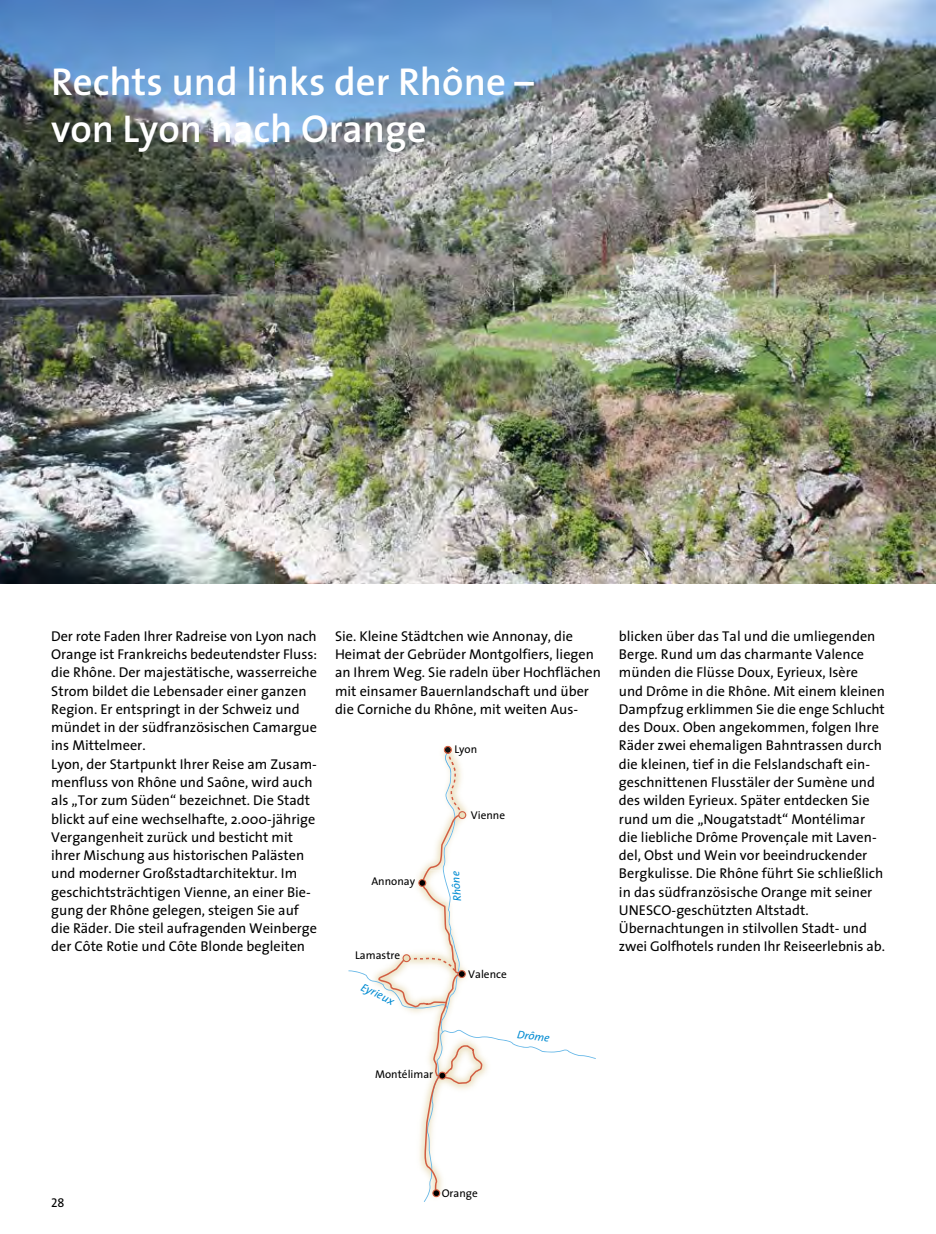
<style>
.page{position:relative;width:936px;height:1234px;background:#fff}
.page>*{position:absolute;margin:0;border:0;box-sizing:border-box;transform-origin:0 0}
.t1{font:600 39px/47.2px "The Sans";color:#fff}
.t2{font:14.25px/18.3px "The Sans";color:#000}
.t3{font:12.75px "The Sans Caps";color:#000}
.t4{font:11.25px "The Sans";color:#000}
.t5{font:italic 11.25px "The Sans";color:#008bd2}
</style>
<div class="page">
<img style="left:281px;top:583px;width:317px;height:1px">
<svg style="left:348px;top:745px;width:248px;height:456px"></svg>
<img style="left:598px;top:583px;width:307px;height:1px">
<img style="left:0;top:0;width:935px;height:583px">
<h1 class="t1" style="left:51px;top:57px;width:484px">Rechts und links der Rhône – von Lyon nach Orange</h1>
<p class="t2" style="left:51px;top:626px;width:267px">Der rote Faden Ihrer Radreise von Lyon nach Orange ist Frankreichs bedeutendster Fluss: die Rhône. Der majestätische, wasserreiche Strom bildet die Lebensader einer ganzen Region. Er entspringt in der Schweiz und mündet in der südfranzösischen Camargue ins Mittelmeer.<br>Lyon, der Startpunkt Ihrer Reise am Zusam&shy;menfluss von Rhône und Saône, wird auch als „Tor zum Süden“ bezeichnet. Die Stadt blickt auf eine wechselhafte, 2.000-jährige Vergangenheit zurück und besticht mit ihrer Mischung aus historischen Palästen und moderner Großstadtarchitektur. Im geschichtsträchtigen Vienne, an einer Bie&shy;gung der Rhône gelegen, steigen Sie auf die Räder. Die steil aufragenden Weinberge der Côte Rotie und Côte Blonde begleiten</p>
<p class="t2" style="left:335px;top:626px;width:267px">Sie. Kleine Städtchen wie Annonay, die Heimat der Gebrüder Montgolfiers, liegen an Ihrem Weg. Sie radeln über Hochflächen mit einsamer Bauernlandschaft und über die Corniche du Rhône, mit weiten Aus-</p>
<p class="t2" style="left:619px;top:626px;width:267px">blicken über das Tal und die umliegenden Berge. Rund um das charmante Valence münden die Flüsse Doux, Eyrieux, Isère und Drôme in die Rhône. Mit einem kleinen Dampfzug erklimmen Sie die enge Schlucht des Doux. Oben angekommen, folgen Ihre Räder zwei ehemaligen Bahntrassen durch die kleinen, tief in die Felslandschaft ein&shy;geschnittenen Flusstäler der Sumène und des wilden Eyrieux. Später entdecken Sie rund um die „Nougatstadt“ Montélimar die liebliche Drôme Provençale mit Laven&shy;del, Obst und Wein vor beeindruckender Bergkulisse. Die Rhône führt Sie schließlich in das südfranzösische Orange mit seiner UNESCO-geschützten Altstadt.<br>Übernachtungen in stilvollen Stadt- und zwei Golfhotels runden Ihr Reiseerlebnis ab.</p>
<p class="t4" style="left:454px;top:739px;width:24px">Lyon</p>
<p class="t4" style="left:471px;top:806px;width:36px">Vienne</p>
<p class="t5" style="left:448px;top:902px;width:32px;rotate:-94deg">Rhône</p>
<p class="t4" style="left:371px;top:871px;width:45px">Annonay</p>
<p class="t4" style="left:355px;top:946px;width:47px">Lamastre</p>
<p class="t3" style="left:51px;top:1191px;width:15px">28</p>
<p class="t5" style="left:366px;top:977px;width:37px;rotate:26deg">Eyrieux</p>
<p class="t4" style="left:375px;top:1064px;width:60px">Montélimar</p>
<p class="t4" style="left:468px;top:965px;width:40px">Valence</p>
<p class="t5" style="left:518px;top:1024px;width:34px;rotate:8deg">Drôme</p>
<p class="t4" style="left:441px;top:1183px;width:38px">Orange</p>
</div>
